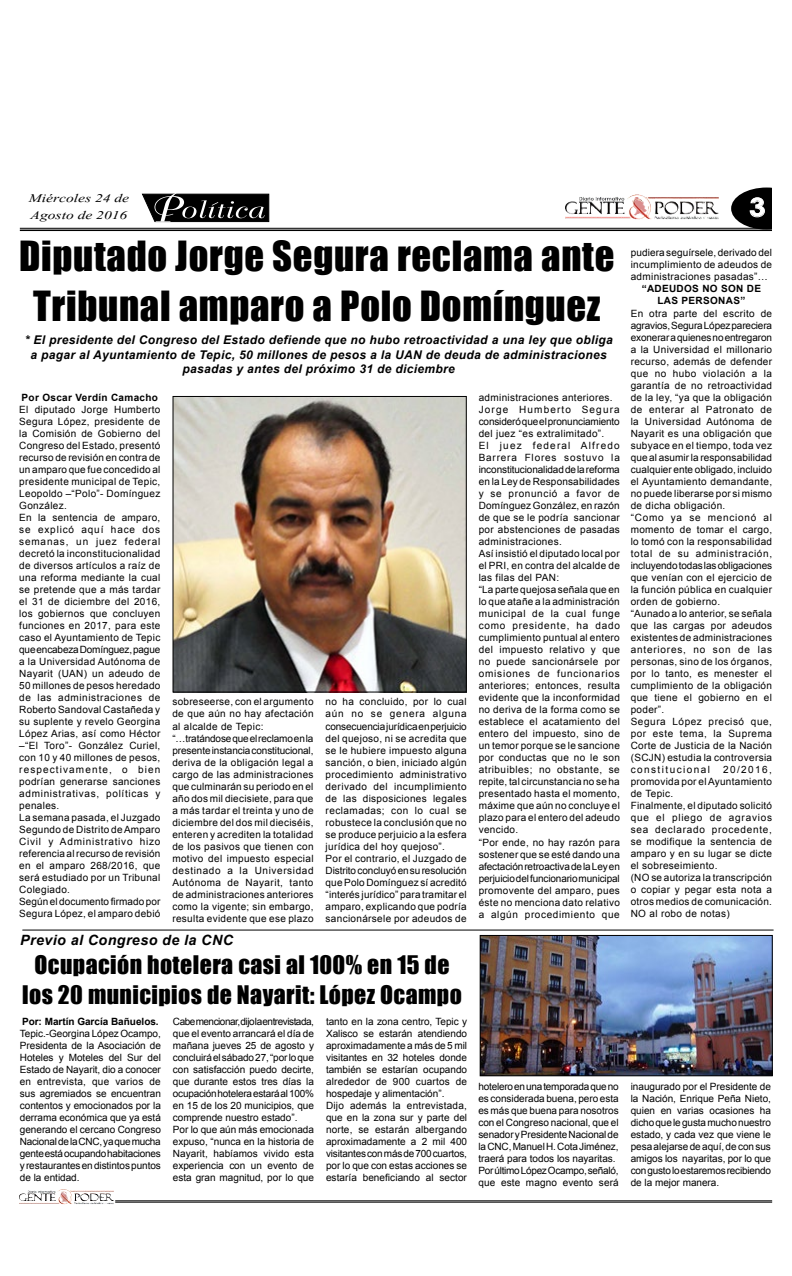
<style>
.page{position:relative;width:792px;height:1276px;background:#fff}
.page>*{position:absolute;margin:0;border:0;box-sizing:border-box;transform-origin:0 0}
.t1{font:38.2px/49.7px "Impact";letter-spacing:.02em;color:#000;text-align:center}
.t2{font:700 25.2px "Century Gothic";color:#fff;scale:1.14 1}
.t3{font:23.5px/30px "Impact";letter-spacing:.02em;color:#000;text-align:center}
.t4{font:14.6px/17.6px "Vijaya";color:#000;scale:1.32 1}
.t5{font:italic 700 14.2px "Arial";letter-spacing:.03em;color:#000}
.t6{font:italic 700 12px/14.4px "Arial";letter-spacing:.03em;color:#000;text-align:center}
.t7{font:10px/12px "Arial";letter-spacing:.035em;color:#000}
.t8{font:10px/12px "Arial";color:#000}
.t9{font:700 10px/12px "Arial";letter-spacing:.035em;color:#000;text-align:center}
.t10{font:700 10px "Arial";color:#000}
</style>
<div class="page">
<img style="left:633px;top:215px;width:15px;height:2px">
<svg style="left:731px;top:187px;width:41px;height:41px"></svg>
<hr style="left:20px;top:228px;width:752px;height:1px;background:#000">
<hr style="left:20px;top:229px;width:752px;height:2px;background:#000">
<img style="left:627px;top:195px;width:23px;height:20px">
<hr style="left:115px;top:1200px;width:657px;height:1px;background:#000">
<hr style="left:115px;top:1201px;width:657px;height:1px;background:#000">
<img style="left:57px;top:1189px;width:15px;height:12px">
<svg style="left:141px;top:193px;width:129px;height:30px;background:#3e3e3e"></svg>
<img style="left:175px;top:398px;width:290px;height:292px">
<div style="left:173px;top:396px;width:294px;height:296px;border:1px solid #000"></div>
<hr style="left:23px;top:929px;width:750px;height:1px;background:#000">
<img style="left:482px;top:937px;width:289px;height:137px">
<div style="left:480px;top:935px;width:293px;height:141px;border:1px solid #000"></div>
<h3 class="t4" style="left:29px;top:187px;width:78px">Miércoles 24 de<br>Agosto de 2016</h3>
<h1 class="t1" style="left:19px;top:230px;width:597px">Diputado Jorge Segura reclama ante<br>Tribunal amparo a Polo Domínguez</h1>
<p class="t6" style="left:25px;top:333px;width:590px">* El presidente del Congreso del Estado defiende que no hubo retroactividad a una ley que obliga a pagar al Ayuntamiento de Tepic, 50 millones de pesos a la UAN de deuda de administraciones pasadas y antes del próximo 31 de diciembre</p>
<p class="t9" style="left:22px;top:391px;width:138px">Por Oscar Verdín Camacho</p>
<p class="t7" style="left:19px;top:403px;width:143px">El diputado Jorge Humberto<br>Segura López, presidente de la Comisión de Gobierno del<br>Congreso del Estado, presentó recurso de revisión en contra de un amparo que fue concedido al presidente municipal de Tepic,<br>Leopoldo –“Polo”- Domínguez<br>González.<br>En la sentencia de amparo, se explicó aquí hace dos semanas, un juez federal decretó la inconstitucionalidad de diversos artículos a raíz de una reforma mediante la cual se pretende que a más tardar el 31 de diciembre del 2016, los gobiernos que concluyen funciones en 2017, para este caso el Ayuntamiento de Tepic que encabeza Domínguez, pague a la Universidad Autónoma de<br>Nayarit (UAN) un adeudo de<br>50 millones de pesos heredado de las administraciones de<br>Roberto Sandoval Castañeda y su suplente y revelo Georgina<br>López Arias, así como Héctor –“El Toro”- González Curiel, con 10 y 40 millones de pesos, respectivamente, o bien podrían generarse sanciones administrativas, políticas y penales.<br>La semana pasada, el Juzgado<br>Segundo de Distrito de Amparo<br>Civil y Administrativo hizo referencia al recurso de revisión en el amparo 268/2016, que será estudiado por un Tribunal<br>Colegiado.<br>Según el documento firmado por<br>Segura López, el amparo debió</p>
<p class="t7" style="left:479px;top:391px;width:143px">administraciones anteriores.<br>Jorge Humberto Segura consideró que el pronunciamiento del juez “es extralimitado”.<br>El juez federal Alfredo<br>Barrera Flores sostuvo la inconstitucionalidad de la reforma en la Ley de Responsabilidades y se pronunció a favor de<br>Domínguez González, en razón de que se le podría sancionar por abstenciones de pasadas administraciones.<br>Así insistió el diputado local por el PRI, en contra del alcalde de las filas del PAN:<br>“La parte quejosa señala que en lo que atañe a la administración municipal de la cual funge como presidente, ha dado cumplimiento puntual al entero del impuesto relativo y que no puede sancionársele por omisiones de funcionarios anteriores; entonces, resulta evidente que la inconformidad no deriva de la forma como se establece el acatamiento del entero del impuesto, sino de un temor porque se le sancione por conductas que no le son atribuibles; no obstante, se repite, tal circunstancia no se ha presentado hasta el momento, máxime que aún no concluye el plazo para el entero del adeudo vencido.<br>“Por ende, no hay razón para sostener que se esté dando una afectación retroactiva de la Ley en perjuicio del funcionario municipal promovente del amparo, pues éste no menciona dato relativo a algún procedimiento que</p>
<p class="t7" style="left:172px;top:696px;width:143px">sobreseerse, con el argumento de que aún no hay afectación al alcalde de Tepic: “…tratándose que el reclamo en la presente instancia constitucional, deriva de la obligación legal a cargo de las administraciones que culminarán su periodo en el año dos mil diecisiete, para que a más tardar el treinta y uno de diciembre del dos mil dieciséis, enteren y acrediten la totalidad de los pasivos que tienen con motivo del impuesto especial destinado a la Universidad<br>Autónoma de Nayarit, tanto de administraciones anteriores como la vigente; sin embargo, resulta evidente que ese plazo</p>
<p class="t7" style="left:326px;top:696px;width:143px">no ha concluido, por lo cual aún no se genera alguna consecuencia jurídica en perjuicio del quejoso, ni se acredita que se le hubiere impuesto alguna sanción, o bien, iniciado algún procedimiento administrativo derivado del incumplimiento de las disposiciones legales reclamadas; con lo cual se robustece la conclusión que no se produce perjuicio a la esfera jurídica del hoy quejoso”.<br>Por el contrario, el Juzgado de<br>Distrito concluyó en su resolución que Polo Domínguez sí acreditó “interés jurídico” para tramitar el amparo, explicando que podría sancionársele por adeudos de</p>
<h2 class="t2" style="left:749px;top:188px;width:16px">3</h2>
<p class="t7" style="left:631px;top:247px;width:143px;text-align:justify">pudiera seguírsele, derivado del incumplimiento de adeudos de administraciones pasadas”…</p>
<p class="t9" style="left:642px;top:283px;width:121px">“ADEUDOS NO SON DE<br>LAS PERSONAS”</p>
<p class="t7" style="left:631px;top:307px;width:143px">En otra parte del escrito de agravios, Segura López pareciera exonerar a quienes no entregaron a la Universidad el millonario recurso, además de defender que no hubo violación a la garantía de no retroactividad de la ley, “ya que la obligación de enterar al Patronato de la Universidad Autónoma de<br>Nayarit es una obligación que subyace en el tiempo, toda vez que al asumir la responsabilidad cualquier ente obligado, incluido el Ayuntamiento demandante, no puede liberarse por si mismo de dicha obligación.<br>“Como ya se mencionó al momento de tomar el cargo, lo tomó con la responsabilidad total de su administración, incluyendo todas las obligaciones que venían con el ejercicio de la función pública en cualquier orden de gobierno.<br>“Aunado a lo anterior, se señala que las cargas por adeudos existentes de administraciones anteriores, no son de las personas, sino de los órganos, por lo tanto, es menester el cumplimiento de la obligación que tiene el gobierno en el poder”.<br>Segura López precisó que, por este tema, la Suprema<br>Corte de Justicia de la Nación (SCJN) estudia la controversia constitucional</p>
<p class="t7" style="left:631px;top:763px;width:143px;text-indent:92px">20/2016, promovida por el Ayuntamiento de Tepic.<br>Finalmente, el diputado solicitó que el pliego de agravios sea declarado procedente, se modifique la sentencia de amparo y en su lugar se dicte el sobreseimiento.<br>(NO se autoriza la transcripción o copiar y pegar esta nota a otros medios de comunicación.<br>NO al robo de notas)</p>
<h3 class="t5" style="left:20px;top:931px;width:215px">Previo al Congreso de la CNC</h3>
<h3 class="t3" style="left:22px;top:949px;width:441px">Ocupación hotelera casi al 100% en 15 de los 20 municipios de Nayarit: López Ocampo</h3>
<p class="t10" style="left:22px;top:1014px;width:138px">Por: Martín García Bañuelos.</p>
<p class="t7" style="left:20px;top:1027px;width:143px;text-align:justify">Tepic.-Georgina López Ocampo, Presidenta de la Asociación de Hoteles y Moteles del Sur del Estado de Nayarit, dio a conocer en entrevista, que varios de sus agremiados se encuentran contentos y emocionados por la derrama económica que ya está generando el cercano Congreso Nacional de la CNC, ya que mucha gente está ocupando habitaciones y restaurantes en distintos puntos de la entidad.</p>
<p class="t8" style="left:173px;top:1015px;width:143px">Cabe mencionar, dijo la entrevistada, que el evento arrancará el día de mañana jueves 25 de agosto y concluirá el sábado 27, “por lo que con satisfacción puedo decirte, que durante estos tres días la ocupación hotelera estará al 100% en 15 de los 20 municipios, que comprende nuestro estado”.<br>Por lo que aún más emocionada expuso, “nunca en la historia de<br>Nayarit, habíamos vivido esta experiencia con un evento de esta gran magnitud, por lo que</p>
<p class="t8" style="left:326px;top:1015px;width:143px">tanto en la zona centro, Tepic y<br>Xalisco se estarán atendiendo aproximadamente a más de 5 mil visitantes en 32 hoteles donde también se estarían ocupando alrededor de 900 cuartos de hospedaje y alimentación”.<br>Dijo además la entrevistada, que en la zona sur y parte del norte, se estarán albergando aproximadamente a 2 mil 400 visitantes con más de 700 cuartos, por lo que con estas acciones se estaría beneficiando al sector</p>
<p class="t8" style="left:478px;top:1080px;width:142px">hotelero en una temporada que no es considerada buena, pero esta es más que buena para nosotros con el Congreso nacional, que el senador y Presidente Nacional de la CNC, Manuel H. Cota Jiménez, traerá para todos los nayaritas.<br>Por último López Ocampo, señaló, que este magno evento será</p>
<p class="t7" style="left:631px;top:1080px;width:142px;text-align:justify">inaugurado por el Presidente de la Nación, Enrique Peña Nieto, quien en varias ocasiones ha dicho que le gusta mucho nuestro estado, y cada vez que viene le pesa alejarse de aquí, de con sus amigos los nayaritas, por lo que con gusto lo estaremos recibiendo de la mejor manera.</p>
</div>
